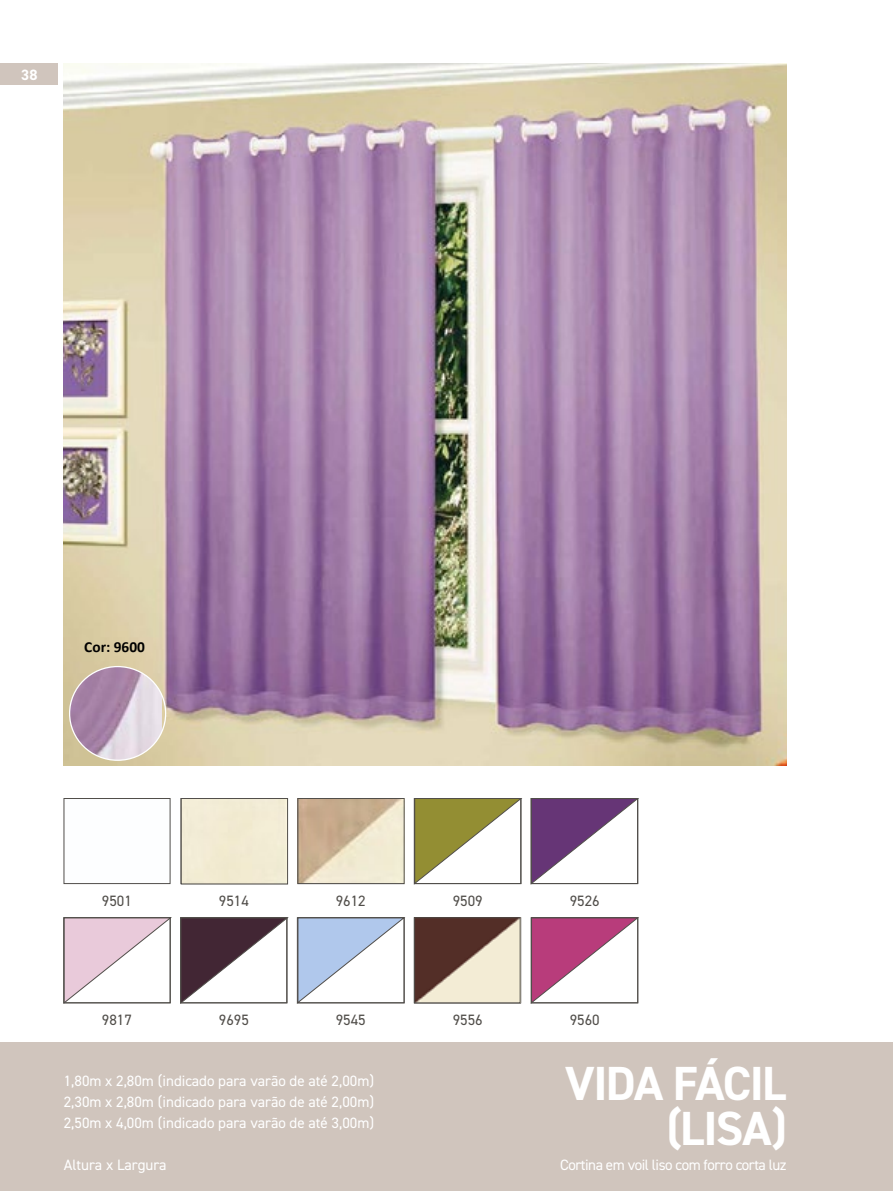
<style>
.page{position:relative;width:893px;height:1191px;background:#fff}
.page>*{position:absolute;margin:0;border:0;box-sizing:border-box;transform-origin:0 0}
.t1{font:700 48px/45px "DIN2014";letter-spacing:-.035em;color:#fff;text-align:right}
.t2{font:700 15.3px "Calibri";color:#000}
.t3{font:15px/21px "DIN2014";color:#fff;text-align:justify}
.t4{font:15px "DIN2014";color:#514e4a}
.t5{font:15px "DIN2014";letter-spacing:-.03em;color:#fff}
.t6{font:700 15px "DIN2014";color:#fff}
</style>
<div class="page">
<div style="left:0;top:1042px;width:893px;height:149px;background:#d0c5bd"></div>
<img style="left:64px;top:64px;width:723px;height:701px">
<img style="left:70px;top:666px;width:92px;height:94px">
<div style="left:64px;top:798px;width:106px;height:86px;background:#fdfeff;border:1px solid #514e4a"></div>
<svg style="left:413px;top:798px;width:110px;height:86px"></svg>
<svg style="left:63px;top:917px;width:109px;height:87px"></svg>
<svg style="left:180px;top:917px;width:109px;height:87px"></svg>
<svg style="left:296px;top:917px;width:110px;height:87px"></svg>
<svg style="left:530px;top:917px;width:109px;height:87px"></svg>
<div style="left:414px;top:798px;width:107px;height:86px;border:1px solid #514e4a"></div>
<svg style="left:530px;top:798px;width:109px;height:86px"></svg>
<div style="left:531px;top:798px;width:107px;height:86px;border:1px solid #514e4a"></div>
<div style="left:64px;top:917px;width:106px;height:86px;border:1px solid #514e4a"></div>
<div style="left:180px;top:917px;width:107px;height:86px;border:1px solid #514e4a"></div>
<div style="left:298px;top:917px;width:106px;height:86px;border:1px solid #514e4a"></div>
<div style="left:531px;top:917px;width:107px;height:86px;border:1px solid #514e4a"></div>
<div style="left:181px;top:798px;width:107px;height:86px;border:1px solid #514e4a"></div>
<img style="left:299px;top:800px;width:104px;height:82px">
<div style="left:297px;top:798px;width:108px;height:86px;border:1px solid #514e4a"></div>
<img style="left:416px;top:919px;width:102px;height:82px">
<div style="left:414px;top:917px;width:106px;height:86px;border:1px solid #514e4a"></div>
<div style="left:0;top:64px;width:57px;height:21px;background:#d0c5bd"></div>
<p class="t6" style="left:21px;top:65px;width:18px">38</p>
<p class="t2" style="left:84px;top:638px;width:62px">Cor: 9600</p>
<p class="t4" style="left:102px;top:891px;width:31px">9501</p>
<p class="t4" style="left:219px;top:891px;width:31px">9514</p>
<p class="t4" style="left:336px;top:891px;width:31px">9612</p>
<p class="t4" style="left:453px;top:891px;width:31px">9509</p>
<p class="t4" style="left:570px;top:891px;width:31px">9526</p>
<p class="t4" style="left:102px;top:1010px;width:31px">9817</p>
<p class="t4" style="left:219px;top:1010px;width:31px">9695</p>
<p class="t4" style="left:336px;top:1010px;width:31px">9545</p>
<p class="t4" style="left:453px;top:1010px;width:31px">9556</p>
<p class="t4" style="left:570px;top:1010px;width:31px">9560</p>
<p class="t3" style="left:64px;top:1069px;width:312px">1,80m x 2,80m (indicado para varão de até 2,00m)<br>2,30m x 2,80m (indicado para varão de até 2,00m)<br>2,50m x 4,00m (indicado para varão de até 3,00m)</p>
<p class="t3" style="left:64px;top:1153px;width:104px">Altura x Largura</p>
<h1 class="t1" style="left:565px;top:1060px;width:223px">VIDA FÁCIL (LISA)</h1>
<p class="t5" style="left:560px;top:1155px;width:228px">Cortina em voil liso com forro corta luz</p>
</div>
